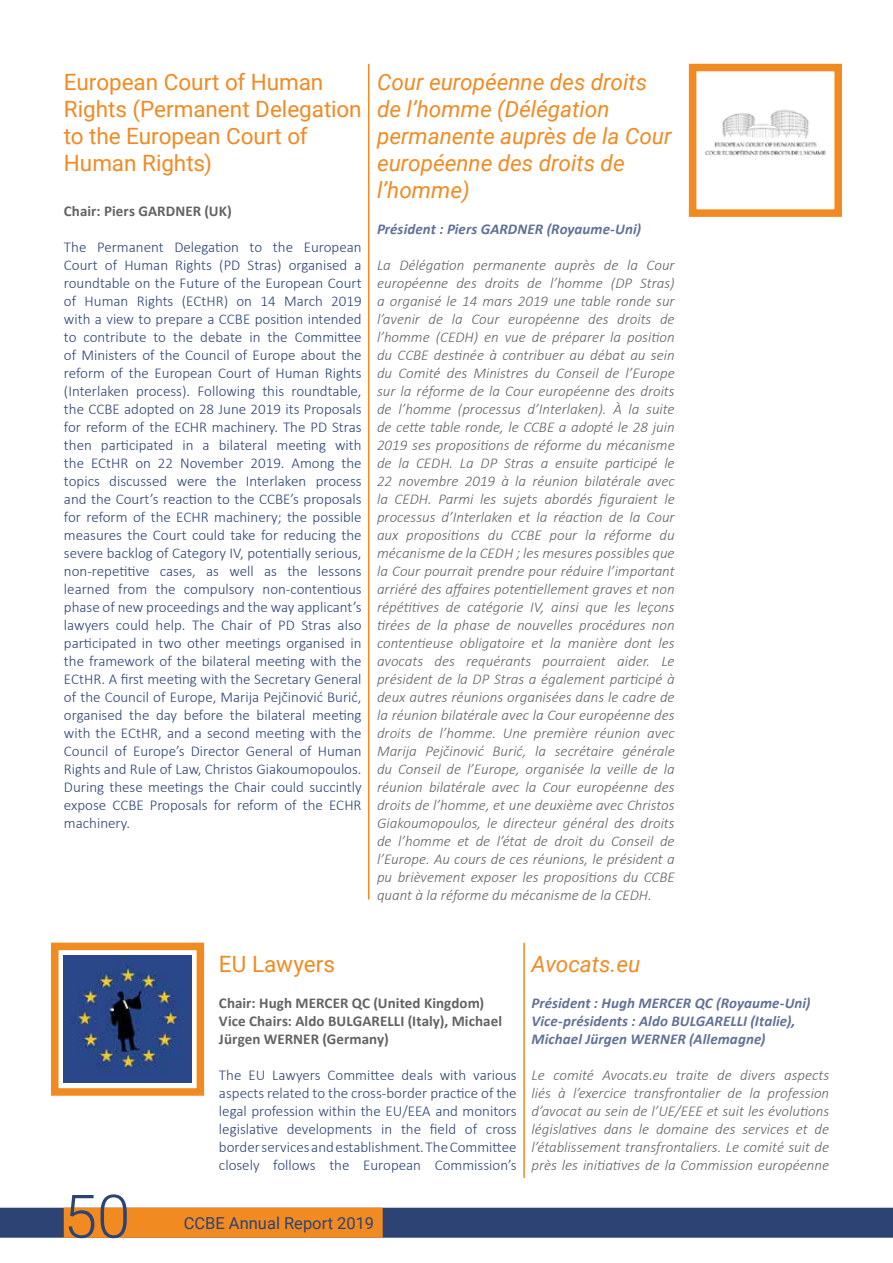
<style>
.page{position:relative;width:893px;height:1263px;background:#fff}
.page>*{position:absolute;margin:0;border:0;box-sizing:border-box;transform-origin:0 0}
.t1{font:300 60px "Roboto";color:#2c4373}
.t2{font:italic 22.5px/27px "Roboto";color:#f28a22}
.t3{font:22.5px/27px "Roboto";color:#f28a22}
.t4{font:16.5px "Roboto";color:#2c4373}
.t5{font:italic 300 15px/18px "Calibri";color:#646363;text-align:justify}
.t6{font:300 15px/18px "Calibri";color:#2c4373;text-align:justify}
.t7{font:italic 700 15px/18px "Calibri";letter-spacing:.005em;color:#617296}
.t8{font:700 15px/18px "Calibri";letter-spacing:.005em;color:#646363}
</style>
<div class="page">
<div style="left:0;top:1208px;width:893px;height:30px;background:#2c4373"></div>
<div style="left:64px;top:1208px;width:319px;height:30px;background:#f28a22"></div>
<hr style="left:368px;top:64px;width:1px;height:835px;background:#f28a22">
<hr style="left:523px;top:943px;width:2px;height:235px;background:#f28a22">
<div style="left:51px;top:943px;width:153px;height:153px;border:8px solid #f28a22"></div>
<img style="left:64px;top:955px;width:127px;height:128px">
<div style="left:689px;top:64px;width:153px;height:153px;border:8px solid #f28a22"></div>
<img style="left:705px;top:109px;width:121px;height:47px">
<h2 class="t3" style="left:64px;top:68px;width:299px">European Court of Human<br>Rights (Permanent Delegation to the European Court of<br>Human Rights)</h2>
<p class="t8" style="left:64px;top:202px;width:169px">Chair: Piers GARDNER (UK)</p>
<p class="t6" style="left:64px;top:238px;width:299px">The Permanent Delegation to the European Court of Human Rights (PD Stras) organised a roundtable on the Future of the European Court of Human Rights (ECtHR) on 14 March 2019 with a view to prepare a CCBE position intended to contribute to the debate in the Committee of Ministers of the Council of Europe about the reform of the European Court of Human Rights (Interlaken process). Following this roundtable, the CCBE adopted on 28 June 2019 its Proposals for reform of the ECHR machinery. The PD Stras then participated in a bilateral meeting with the ECtHR on 22 November 2019. Among the topics discussed were the Interlaken process and the Court’s reaction to the CCBE’s proposals for reform of the ECHR machinery; the possible measures the Court could take for reducing the severe backlog of Category IV, potentially serious, non-repetitive cases, as well as the lessons learned from the compulsory non-contentious phase of new proceedings and the way applicant’s lawyers could help. The Chair of PD Stras also participated in two other meetings organised in the framework of the bilateral meeting with the ECtHR. A first meeting with the Secretary General of the Council of Europe, Marija Pejčinović Burić, organised the day before the bilateral meeting with the ECtHR, and a second meeting with the Council of Europe’s Director General of Human Rights and Rule of Law, Christos Giakoumopoulos.<br>During these meetings the Chair could succintly expose CCBE Proposals for reform of the ECHR machinery.</p>
<h2 class="t2" style="left:377px;top:68px;width:296px">Cour européenne des droits de l’homme (Délégation permanente auprès de la Cour européenne des droits de l’homme)</h2>
<p class="t7" style="left:377px;top:220px;width:266px">Président : Piers GARDNER (Royaume-Uni)</p>
<p class="t5" style="left:377px;top:256px;width:299px">La Délégation permanente auprès de la Cour européenne des droits de l’homme (DP Stras) a organisé le 14 mars 2019 une table ronde sur l’avenir de la Cour européenne des droits de l’homme (CEDH) en vue de préparer la position du CCBE destinée à contribuer au débat au sein du Comité des Ministres du Conseil de l’Europe sur la réforme de la Cour européenne des droits de l’homme (processus d’Interlaken). À la suite de cette table ronde, le CCBE a adopté le 28 juin 2019 ses propositions de réforme du mécanisme de la CEDH. La DP Stras a ensuite participé le 22 novembre 2019 à la réunion bilatérale avec la CEDH. Parmi les sujets abordés figuraient le processus d’Interlaken et la réaction de la Cour aux propositions du CCBE pour la réforme du mécanisme de la CEDH ; les mesures possibles que la Cour pourrait prendre pour réduire l’important arriéré des affaires potentiellement graves et non répétitives de catégorie IV, ainsi que les leçons tirées de la phase de nouvelles procédures non contentieuse obligatoire et la manière dont les avocats des requérants pourraient aider. Le président de la DP Stras a également participé à deux autres réunions organisées dans le cadre de la réunion bilatérale avec la Cour européenne des droits de l’homme. Une première réunion avec Marija Pejčinović Burić, la secrétaire générale du Conseil de l’Europe, organisée la veille de la réunion bilatérale avec la Cour européenne des droits de l’homme, et une deuxième avec Christos Giakoumopoulos, le directeur général des droits de l’homme et de l’état de droit du Conseil de l’Europe. Au cours de ces réunions, le président a pu brièvement exposer les propositions du CCBE quant à la réforme du mécanisme de la CEDH.</p>
<h1 class="t1" style="left:64px;top:1174px;width:68px">50</h1>
<h2 class="t3" style="left:219px;top:950px;width:118px">EU Lawyers</h2>
<p class="t8" style="left:219px;top:994px;width:285px">Chair: Hugh MERCER QC (United Kingdom)<br>Vice Chairs: Aldo BULGARELLI (Italy), Michael<br>Jürgen WERNER (Germany)</p>
<p class="t6" style="left:219px;top:1066px;width:299px">The EU Lawyers Committee deals with various aspects related to the cross-border practice of the legal profession within the EU/EEA and monitors legislative developments in the field of cross border services and establishment. The Committee closely follows the European Commission’s</p>
<h2 class="t2" style="left:531px;top:950px;width:110px">Avocats.eu</h2>
<p class="t7" style="left:531px;top:994px;width:281px">Président : Hugh MERCER QC (Royaume-Uni)<br>Vice-présidents : Aldo BULGARELLI (Italie),<br>Michael Jürgen WERNER (Allemagne)</p>
<p class="t5" style="left:531px;top:1066px;width:299px">Le comité Avocats.eu traite de divers aspects liés à l’exercice transfrontalier de la profession d’avocat au sein de l’UE/EEE et suit les évolutions législatives dans le domaine des services et de l’établissement transfrontaliers. Le comité suit de près les initiatives de la Commission européenne</p>
<p class="t4" style="left:184px;top:1212px;width:192px">CCBE Annual Report 2019</p>
</div>
